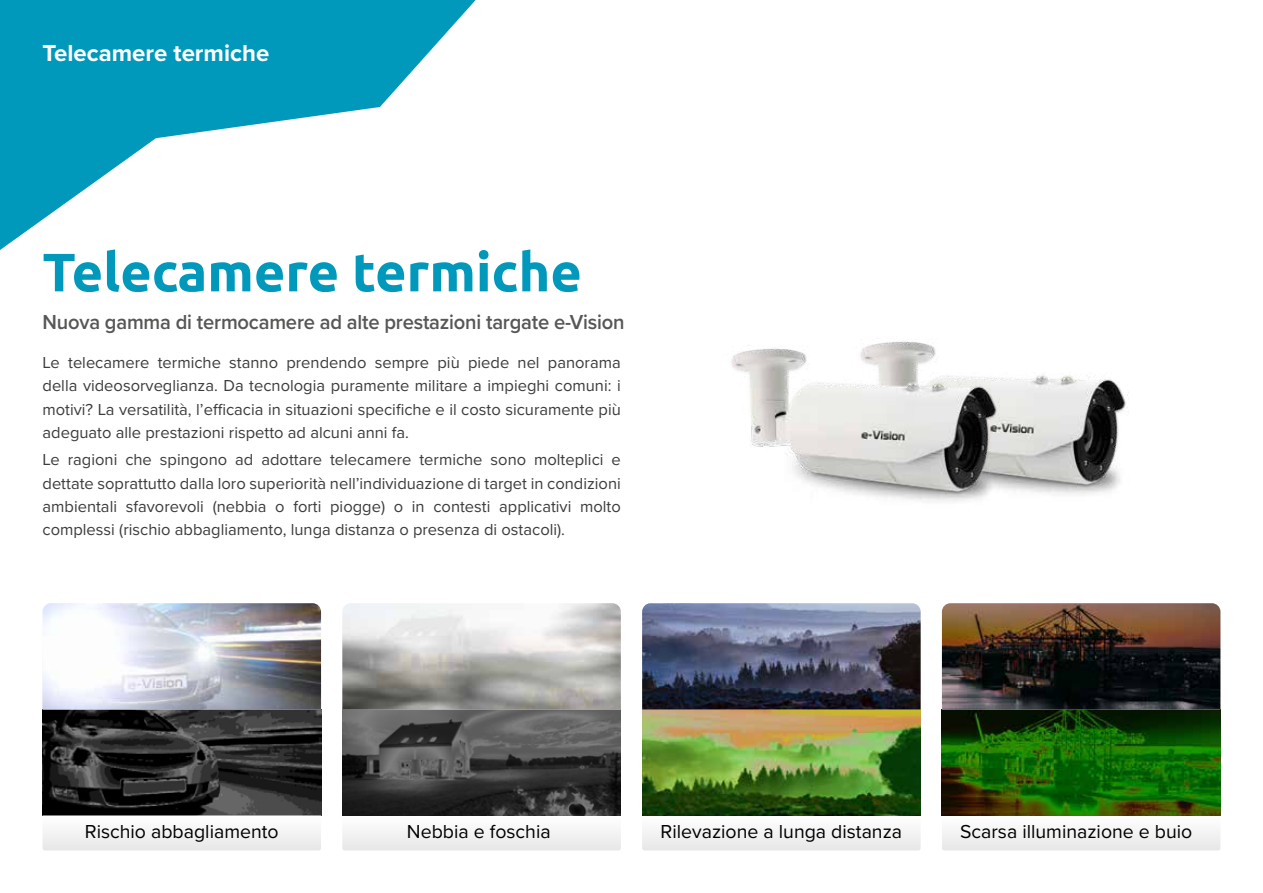
<style>
.page{position:relative;width:1263px;height:893px;background:#fff}
.page>*{position:absolute;margin:0;border:0;box-sizing:border-box;transform-origin:0 0}
.t1{font:700 54px "Ubuntu";color:#0099bc}
.t2{font:700 24px "Proxima Nova";color:#fff}
.t3{font:600 21px "Proxima Nova";letter-spacing:-.01em;color:#575756;scale:.96 1}
.t4{font:19.5px "Proxima Nova";color:#000}
.t5{font:16.5px/23.2px "Proxima Nova";color:#3c3c3b;text-align:justify}
</style>
<div class="page">
<svg style="left:0;top:0;width:476px;height:250px;fill:#0099bc"></svg>
<svg style="left:642px;top:815px;width:279px;height:35px"></svg>
<svg style="left:942px;top:815px;width:278px;height:35px"></svg>
<svg style="left:342px;top:815px;width:279px;height:35px"></svg>
<img style="left:43px;top:709px;width:278px;height:106px">
<img style="left:342px;top:709px;width:279px;height:106px">
<img style="left:642px;top:709px;width:279px;height:106px">
<img style="left:942px;top:709px;width:278px;height:106px">
<svg style="left:43px;top:815px;width:278px;height:35px"></svg>
<img style="left:1000px;top:375px;width:128px;height:119px">
<img style="left:731px;top:338px;width:269px;height:163px">
<img style="left:43px;top:603px;width:278px;height:106px">
<svg style="left:342px;top:603px;width:279px;height:106px"></svg>
<svg style="left:642px;top:603px;width:279px;height:106px"></svg>
<img style="left:942px;top:603px;width:278px;height:106px">
<h2 class="t2" style="left:43px;top:39px;width:228px">Telecamere termiche</h2>
<h1 class="t1" style="left:43px;top:239px;width:541px">Telecamere termiche</h1>
<p class="t3" style="left:43px;top:306px;width:608px">Nuova gamma di termocamere ad alte prestazioni targate e-Vision</p>
<p class="t5" style="left:43px;top:351px;width:580px">Le telecamere termiche stanno prendendo sempre più piede nel panorama della videosorveglianza. Da tecnologia puramente militare a impieghi comuni: i motivi? La versatilità, l’efficacia in situazioni specifiche e il costo sicuramente più adeguato alle prestazioni rispetto ad alcuni anni fa.</p>
<p class="t5" style="left:43px;top:449px;width:580px">Le ragioni che spingono ad adottare telecamere termiche sono molteplici e dettate soprattutto dalla loro superiorità nell’individuazione di target in condizioni ambientali sfavorevoli (nebbia o forti piogge) o in contesti applicativi molto complessi (rischio abbagliamento, lunga distanza o presenza di ostacoli).</p>
<p class="t4" style="left:85px;top:820px;width:195px">Rischio abbagliamento</p>
<p class="t4" style="left:407px;top:820px;width:145px">Nebbia e foschia</p>
<p class="t4" style="left:661px;top:820px;width:243px">Rilevazione a lunga distanza</p>
<p class="t4" style="left:960px;top:820px;width:234px">Scarsa illuminazione e buio</p>
</div>
